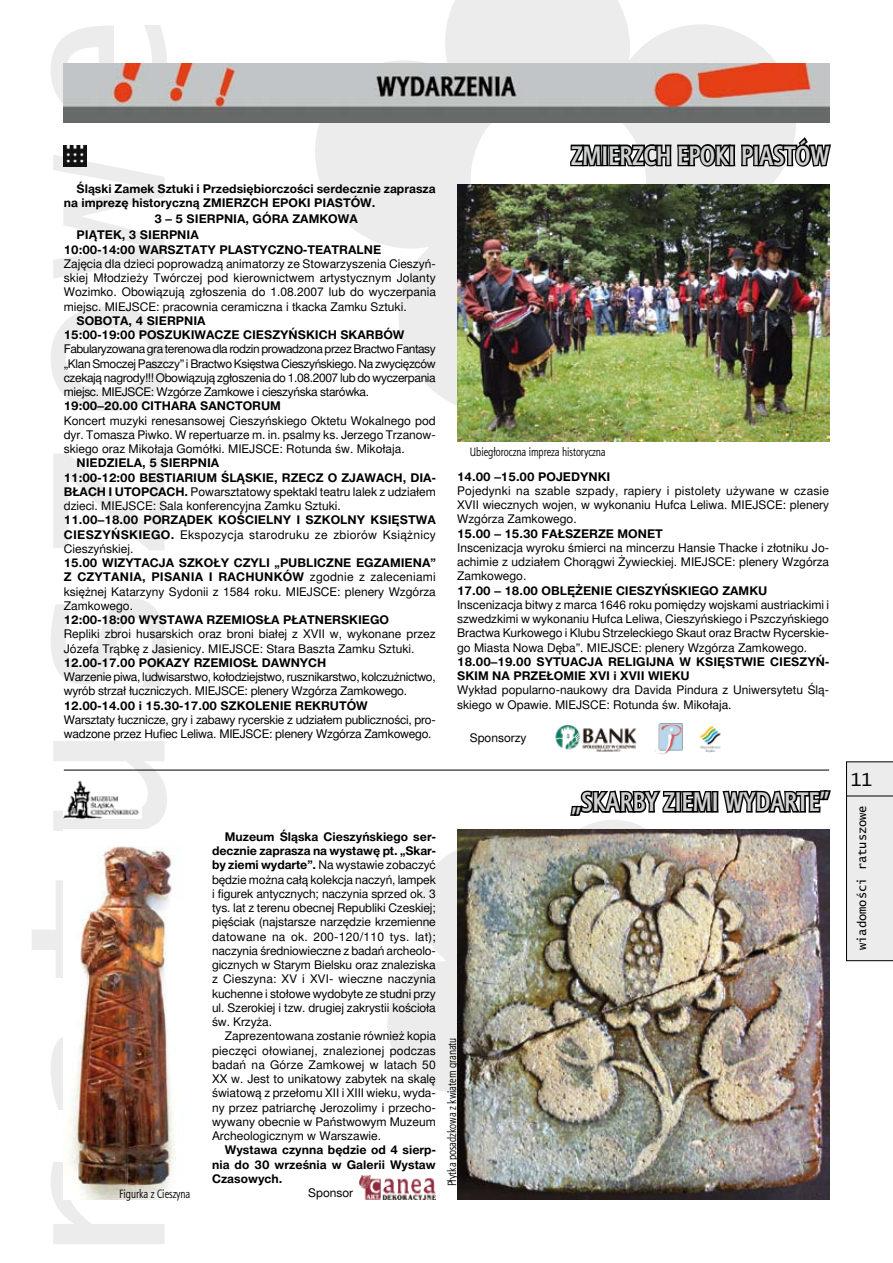
<style>
.page{position:relative;width:893px;height:1263px;background:#fff}
.page>*{position:absolute;margin:0;border:0;box-sizing:border-box;transform-origin:0 0}
.t1{font:700 27px "Aerton Cnd TTEFN";color:#cfd0d1}
.t2{font:18px "Lucida Console";color:#000}
.t3{font:12px/14.2px "Switzer TTEFN";color:#000;text-align:justify}
.t4{font:700 12px/14.2px "Switzer TTEFN";color:#000}
.t5{font:12px/14.2px "Switzer TTEFN";letter-spacing:-.025em;color:#000}
.t6{font:12px/14.2px "Switzer TTEFN";letter-spacing:-.02em;color:#000}
.t7{font:12px "Aerton Cnd TTEFN";color:#000}
.t8{font:12px "Lucida Console";color:#000}
.s1{font-weight:700}
.s2{font-weight:400}
</style>
<div class="page">
<div style="left:846px;top:761px;width:47px;height:200px;background:#ececed"></div>
<hr style="left:847px;top:796px;width:46px;height:1px;background:#000">
<svg style="left:302px;top:0;width:507px;height:405px"></svg>
<svg style="left:387px;top:829px;width:177px;height:264px"></svg>
<img style="left:64px;top:64px;width:765px;height:59px">
<svg style="left:568px;top:115px;width:263px;height:136px"></svg>
<img style="left:64px;top:780px;width:75px;height:38px">
<hr style="left:64px;top:770px;width:765px;height:1px;background:#000">
<svg style="left:564px;top:769px;width:267px;height:129px"></svg>
<img style="left:457px;top:185px;width:372px;height:257px">
<img style="left:555px;top:725px;width:82px;height:27px">
<img style="left:655px;top:723px;width:28px;height:31px">
<img style="left:457px;top:830px;width:372px;height:369px">
<img style="left:68px;top:846px;width:108px;height:353px">
<img style="left:360px;top:1175px;width:76px;height:24px">
<img style="left:700px;top:726px;width:21px;height:27px">
<img style="left:64px;top:145px;width:23px;height:22px">
<p class="t4" style="left:64px;top:182px;width:374px;text-indent:13px">Śląski Zamek Sztuki i Przedsiębiorczości serdecznie zaprasza na imprezę historyczną ZMIERZCH EPOKI PIASTÓW.</p>
<p class="t4" style="left:155px;top:212px;width:205px">3 – 5 SIERPNIA, GÓRA ZAMKOWA</p>
<p class="t4" style="left:64px;top:228px;width:319px;text-indent:13px">PIĄTEK, 3 SIERPNIA<br>10:00-14:00 WARSZTATY PLASTYCZNO-TEATRALNE</p>
<p class="t3" style="left:64px;top:257px;width:374px">Zajęcia dla dzieci poprowadzą animatorzy ze Stowarzyszenia Cieszyń&shy;skiej Młodzieży Twórczej pod kierownictwem artystycznym Jolanty Wozimko. Obowiązują zgłoszenia do 1.08.2007 lub do wyczerpania miejsc. MIEJSCE: pracownia ceramiczna i tkacka Zamku Sztuki.</p>
<p class="t4" style="left:64px;top:314px;width:342px;text-indent:13px">SOBOTA, 4 SIERPNIA<br>15:00-19:00 POSZUKIWACZE CIESZYŃSKICH SKARBÓW</p>
<p class="t3" style="left:64px;top:342px;width:374px">Fabularyzowana gra terenowa dla rodzin prowadzona przez Bractwo Fantasy „Klan Smoczej Paszczy” i Bractwo Księstwa Cieszyńskiego. Na zwycięzców czekają nagrody!!! Obowiązują zgłoszenia do 1.08.2007 lub do wyczerpania miejsc. MIEJSCE: Wzgórze Zamkowe i cieszyńska starówka.</p>
<p class="t4" style="left:64px;top:399px;width:219px">19:00–20.00 CITHARA SANCTORUM</p>
<p class="t3" style="left:64px;top:413px;width:374px">Koncert muzyki renesansowej Cieszyńskiego Oktetu Wokalnego pod dyr. Tomasza Piwko. W repertuarze m. in. psalmy ks. Jerzego Trzanow&shy;skiego oraz Mikołaja Gomółki. MIEJSCE: Rotunda św. Mikołaja.</p>
<p class="t3" style="left:64px;top:456px;width:374px;text-align:left;text-indent:13px"><span class="s1">NIEDZIELA, 5 SIERPNIA<br>11:00-12:00 BESTIARIUM ŚLĄSKIE, RZECZ O ZJAWACH, DIA-BŁACH I UTOPCACH.</span> Powarsztatowy spektakl teatru lalek z udziałem dzieci. MIEJSCE: Sala konferencyjna Zamku Sztuki.</p>
<p class="t4" style="left:64px;top:513px;width:374px;text-align:justify">11.00–18.00 PORZĄDEK KOŚCIELNY I SZKOLNY KSIĘSTWA CIESZYŃSKIEGO. <span class="s2">Ekspozycja starodruku ze zbiorów Książnicy Cieszyńskiej.</span></p>
<p class="t3" style="left:64px;top:556px;width:374px"><span class="s1">15.00 WIZYTACJA SZKOŁY CZYLI „PUBLICZNE EGZAMIENA” Z CZYTANIA, PISANIA I RACHUNKÓW</span> zgodnie z zaleceniami księżnej Katarzyny Sydonii z 1584 roku. MIEJSCE: plenery Wzgórza Zamkowego.</p>
<p class="t4" style="left:64px;top:613px;width:327px">12:00-18:00 WYSTAWA RZEMIOSŁA PŁATNERSKIEGO</p>
<p class="t3" style="left:64px;top:627px;width:373px">Repliki zbroi husarskich oraz broni białej z XVII w, wykonane przez<br>Józefa Trąbkę z Jasienicy. MIEJSCE: Stara Baszta Zamku Sztuki.</p>
<p class="t4" style="left:64px;top:656px;width:264px">12.00-17.00 POKAZY RZEMIOSŁ DAWNYCH</p>
<p class="t5" style="left:64px;top:670px;width:373px">Warzenie piwa, ludwisarstwo, kołodziejstwo, rusznikarstwo, kolczużnictwo, wyrób strzał łuczniczych. MIEJSCE: plenery Wzgórza Zamkowego.</p>
<p class="t4" style="left:64px;top:698px;width:306px">12.00-14.00 i 15.30-17.00 SZKOLENIE REKRUTÓW</p>
<p class="t6" style="left:64px;top:713px;width:374px">Warsztaty łucznicze, gry i zabawy rycerskie z udziałem publiczności, pro&shy;wadzone przez Hufiec Leliwa. MIEJSCE: plenery Wzgórza Zamkowego.</p>
<h1 class="t1" style="left:571px;top:139px;width:14px">ZMIERZCH</h1>
<h1 class="t1" style="left:677px;top:139px;width:12px">EPOKI</h1>
<h1 class="t1" style="left:741px;top:139px;width:14px">PIASTÓW</h1>
<p class="t7" style="left:470px;top:445px;width:137px">Ubiegłoroczna impreza historyczna</p>
<p class="t4" style="left:457px;top:469px;width:155px">14.00 –15.00 POJEDYNKI</p>
<p class="t3" style="left:457px;top:484px;width:374px">Pojedynki na szable szpady, rapiery i pistolety używane w czasie XVII wiecznych wojen, w wykonaniu Hufca Leliwa. MIEJSCE: plenery Wzgórza Zamkowego.</p>
<p class="t4" style="left:457px;top:526px;width:207px">15.00 – 15.30 FAŁSZERZE MONET</p>
<p class="t3" style="left:457px;top:541px;width:374px">Inscenizacja wyroku śmierci na mincerzu Hansie Thacke i złotniku Jo&shy;achimie z udziałem Chorągwi Żywieckiej. MIEJSCE: plenery Wzgórza Zamkowego.</p>
<p class="t4" style="left:457px;top:583px;width:312px">17.00 – 18.00 OBLĘŻENIE CIESZYŃSKIEGO ZAMKU</p>
<p class="t3" style="left:457px;top:598px;width:374px">Inscenizacja bitwy z marca 1646 roku pomiędzy wojskami austriackimi i szwedzkimi w wykonaniu Hufca Leliwa, Cieszyńskiego i Pszczyńskiego Bractwa Kurkowego i Klubu Strzeleckiego Skaut oraz Bractw Rycerskie&shy;go Miasta Nowa Dęba”. MIEJSCE: plenery Wzgórza Zamkowego.</p>
<p class="t4" style="left:457px;top:655px;width:374px">18.00–19.00 SYTUACJA RELIGIJNA W KSIĘSTWIE CIESZYŃ-<br>SKIM NA PRZEŁOMIE XVI i XVII WIEKU</p>
<p class="t3" style="left:457px;top:683px;width:374px">Wykład popularno-naukowy dra Davida Pindura z Uniwersytetu Ślą&shy;skiego w Opawie. MIEJSCE: Rotunda św. Mikołaja.</p>
<p class="t3" style="left:470px;top:731px;width:58px">Sponsorzy</p>
<p class="t7" style="left:119px;top:1187px;width:73px">Figurka z Cieszyna</p>
<p class="t3" style="left:212px;top:830px;width:225px;text-indent:13px"><span class="s1">Muzeum Śląska Cieszyńskiego ser&shy;decznie zaprasza na wystawę pt. „Skar&shy;by ziemi wydarte”.</span> Na wystawie zobaczyć będzie można całą kolekcja naczyń, lampek i figurek antycznych; naczynia sprzed ok. 3 tys. lat z terenu obecnej Republiki Czeskiej; pięściak (najstarsze narzędzie krzemienne datowane na ok. 200-120/110 tys. lat); naczynia średniowieczne z badań archeolo&shy;gicznych w Starym Bielsku oraz znaleziska z Cieszyna: XV i XVI- wieczne naczynia kuchenne i stołowe wydobyte ze studni przy ul. Szerokiej i tzw. drugiej zakrystii kościoła św. Krzyża.</p>
<p class="t3" style="left:212px;top:1029px;width:225px;text-indent:13px">Zaprezentowana zostanie również kopia pieczęci ołowianej, znalezionej podczas badań na Górze Zamkowej w latach 50<br>XX w. Jest to unikatowy zabytek na skalę światową z przełomu XII i XIII wieku, wyda&shy;ny przez patriarchę Jerozolimy i przecho&shy;wywany obecnie w Państwowym Muzeum Archeologicznym w Warszawie.</p>
<p class="t4" style="left:212px;top:1143px;width:225px;text-align:justify;text-indent:13px">Wystawa czynna będzie od 4 sierp&shy;nia do 30 września w Galerii Wystaw Czasowych.</p>
<p class="t3" style="left:308px;top:1186px;width:46px">Sponsor</p>
<p class="t7" style="left:445px;top:1186px;width:150px;rotate:-90deg">Płytka posadzkowa z kwiatem granatu</p>
<h1 class="t1" style="left:571px;top:785px;width:260px">„SKARBY ZIEMI WYDARTE”</h1>
<h2 class="t2" style="left:850px;top:772px;width:23px">11</h2>
<p class="t8" style="left:857px;top:950px;width:146px;rotate:-90deg">wiadomości ratuszowe</p>
</div>
